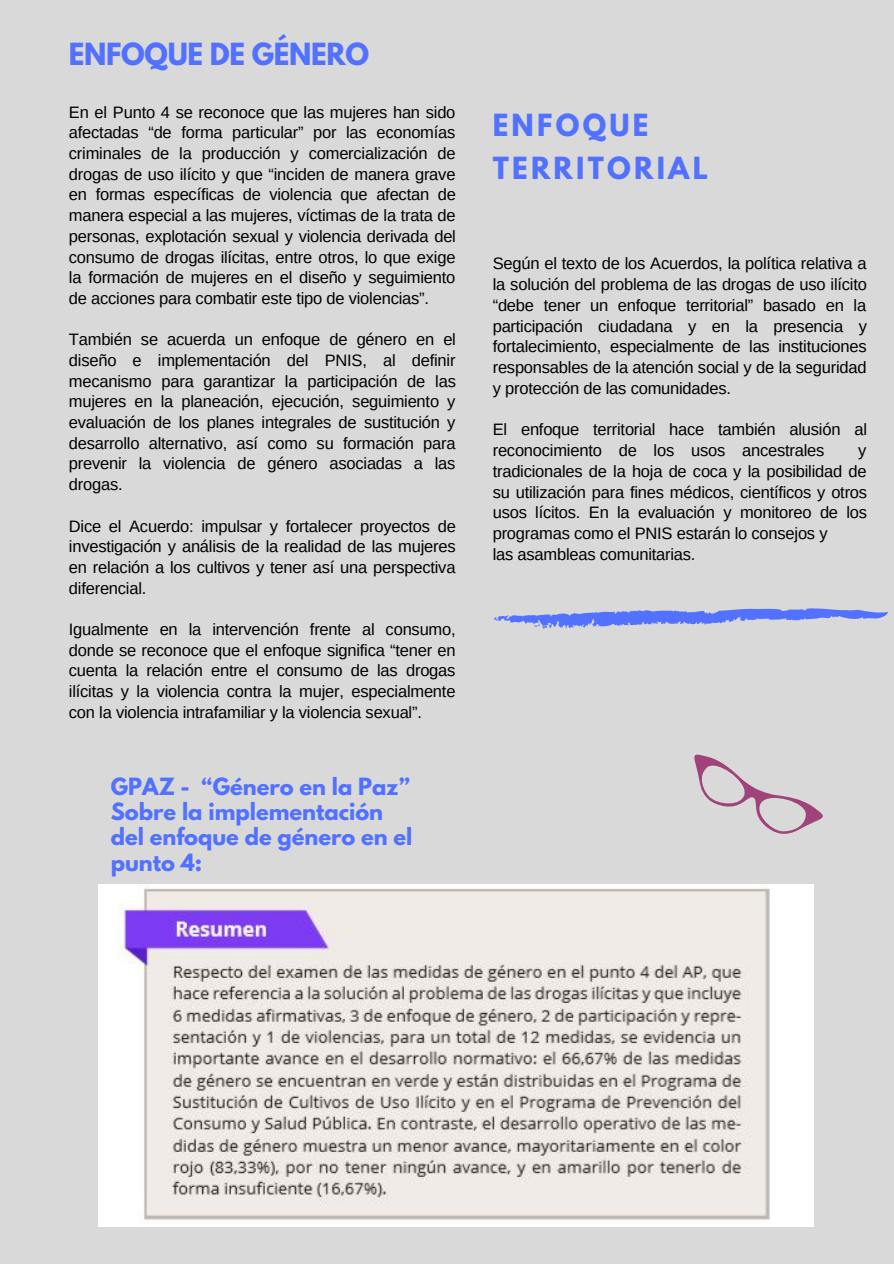
<style>
.page{position:relative;width:894px;height:1264px;background:#fff}
.page>*{position:absolute;margin:0;border:0;box-sizing:border-box;transform-origin:0 0}
.t1{font:700 27px/42.6px "League Spartan";letter-spacing:.12em;color:#5271ff}
.t2{font:700 27px "League Spartan";letter-spacing:-.015em;color:#5271ff}
.t3{font:700 21px/25.2px "League Spartan";color:#5271ff}
.t4{font:16.5px/20.7px "Arimo";letter-spacing:-.015em;color:#000;text-align:justify}
</style>
<div class="page">
<div style="left:0;top:0;width:893px;height:1263px;background:#d9d9d9"></div>
<svg style="left:694px;top:754px;width:129px;height:80px"></svg>
<svg style="left:494px;top:608px;width:393px;height:20px"></svg>
<img style="left:99px;top:884px;width:713px;height:342px">
<h1 class="t2" style="left:69px;top:40px;width:301px">ENFOQUE DE GÉNERO</h1>
<p class="t4" style="left:69px;top:102px;width:388px">En el Punto 4 se reconoce que las mujeres han sido afectadas “de forma particular” por las economías criminales de la producción y comercialización de drogas de uso ilícito y que “inciden de manera grave en formas específicas de violencia que afectan de manera especial a las mujeres, víctimas de la trata de personas, explotación sexual y violencia derivada del consumo de drogas ilícitas, entre otros, lo que exige la formación de mujeres en el diseño y seguimiento de acciones para combatir este tipo de violencias”.</p>
<p class="t4" style="left:69px;top:329px;width:388px">También se acuerda un enfoque de género en el diseño e implementación del PNIS, al definir mecanismo para garantizar la participación de las mujeres en la planeación, ejecución, seguimiento y evaluación de los planes integrales de sustitución y desarrollo alternativo, así como su formación para prevenir la violencia de género asociadas a las drogas.</p>
<p class="t4" style="left:69px;top:515px;width:388px">Dice el Acuerdo: impulsar y fortalecer proyectos de investigación y análisis de la realidad de las mujeres en relación a los cultivos y tener así una perspectiva diferencial.</p>
<p class="t4" style="left:69px;top:619px;width:388px">Igualmente en la intervención frente al consumo, donde se reconoce que el enfoque significa “tener en cuenta la relación entre el consumo de las drogas ilícitas y la violencia contra la mujer, especialmente con la violencia intrafamiliar y la violencia sexual”.</p>
<p class="t3" style="left:111px;top:776px;width:303px">GPAZ - “Género en la Paz”<br>Sobre la implementación del enfoque de género en el punto 4:</p>
<h1 class="t1" style="left:492px;top:107px;width:217px">ENFOQUE<br>TERRITORIAL</h1>
<p class="t4" style="left:492px;top:253px;width:375px">Según el texto de los Acuerdos, la política relativa a la solución del problema de las drogas de uso ilícito “debe tener un enfoque territorial” basado en la participación ciudadana y en la presencia y fortalecimiento, especialmente de las instituciones responsables de la atención social y de la seguridad y protección de las comunidades.</p>
<p class="t4" style="left:492px;top:419px;width:376px">El enfoque territorial hace también alusión al reconocimiento de los usos ancestrales</p>
<p class="t4" style="left:492px;top:440px;width:376px;text-align:left;text-indent:365px">y tradicionales de la hoja de coca y la posibilidad de su utilización para fines médicos, científicos y otros usos lícitos. En la evaluación y monitoreo de los programas como el PNIS estarán lo consejos y<br>las asambleas comunitarias.</p>
</div>
